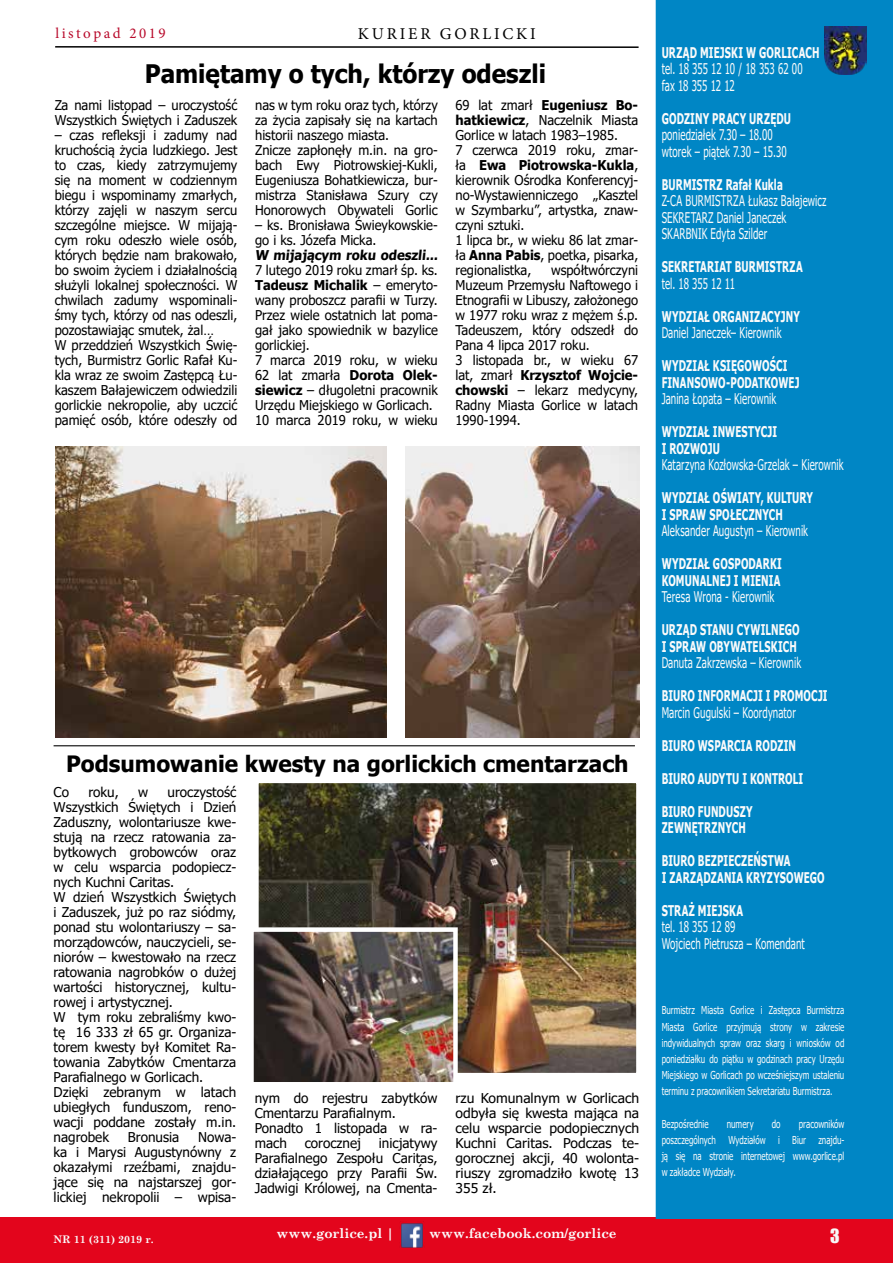
<style>
.page{position:relative;width:893px;height:1263px;background:#fff}
.page>*{position:absolute;margin:0;border:0;box-sizing:border-box;transform-origin:0 0}
.t1{font:700 25.5px "Tahoma";color:#000;scale:.95 1}
.t2{font:700 22.5px "Tahoma";color:#000}
.t3{font:18px "Impact";color:#f8f8f8}
.t4{font:16.5px "Minion Pro";letter-spacing:.17em;color:#000}
.t5{font:15px "Minion Pro";letter-spacing:.17em;color:#b80a2b}
.t6{font:700 14.7px/16.5px "Tahoma";letter-spacing:.015em;color:#fafafa;scale:.66 1}
.t7{font:14.7px/16.5px "Tahoma";letter-spacing:.01em;color:#fafafa;scale:.66 1}
.t8{font:14.7px/16.5px "Tahoma";letter-spacing:-.01em;color:#fafafa;scale:.66 1}
.t9{font:13.5px/15px "Tahoma";color:#000;scale:.96 1}
.t10{font:13.5px/15px "Tahoma";color:#000;text-align:justify}
.t11{font:700 13.5px "Century Schoolbook";color:#fbfbfb}
.t12{font:700 13.5px "Tahoma";color:#000;scale:.96 1}
.t13{font:10.95px/16.2px "Tahoma";color:#fafafa;text-align:justify;scale:.73 1}
.t14{font:700 10.5px "Century Schoolbook";color:#fafafa}
.s1{font-weight:700}
</style>
<div class="page">
<div style="left:0;top:1217px;width:893px;height:46px;background:#e3051c"></div>
<div style="left:656px;top:0;width:237px;height:1219px;background:#0086c5"></div>
<img style="left:824px;top:26px;width:42px;height:49px">
<hr style="left:55px;top:46px;width:584px;height:2px;background:#000">
<img style="left:400px;top:1221px;width:24px;height:27px">
<img style="left:56px;top:446px;width:331px;height:292px">
<hr style="left:54px;top:745px;width:581px;height:1px;background:#000">
<img style="left:260px;top:784px;width:375px;height:288px">
<div style="left:256px;top:780px;width:383px;height:296px;border:3px solid #fff"></div>
<img style="left:254px;top:932px;width:199px;height:149px">
<div style="left:249px;top:927px;width:209px;height:159px;border:4px solid #fff"></div>
<img style="left:406px;top:446px;width:233px;height:291px">
<p class="t5" style="left:55px;top:23px;width:112px">listopad 2019</p>
<p class="t4" style="left:358px;top:23px;width:179px">KURIER GORLICKI</p>
<h1 class="t1" style="left:145px;top:56px;width:424px">Pamiętamy o tych, którzy odeszli</h1>
<p class="t9" style="left:55px;top:98px;width:192px">Za nami listopad – uroczystość<br>Wszystkich Świętych i Zaduszek</p>
<p class="t9" style="left:55px;top:128px;width:192px">– czas refleksji i zadumy nad kruchością życia ludzkiego. Jest to czas, kiedy zatrzymujemy się na moment w codziennym biegu i wspominamy zmarłych, którzy zajęli w naszym sercu szczególne miejsce. W mijają&shy;cym roku odeszło wiele osób, których będzie nam brakowało, bo swoim życiem i działalnością służyli lokalnej społeczności. W chwilach zadumy wspominali&shy;śmy tych, którzy od nas odeszli, pozostawiając smutek, żal…<br>W przeddzień Wszystkich Świę&shy;tych, Burmistrz Gorlic Rafał Ku&shy;kla wraz ze swoim Zastępcą Łu&shy;kaszem Bałajewiczem odwiedzili gorlickie nekropolie, aby uczcić pamięć osób, które odeszły od</p>
<p class="t9" style="left:255px;top:98px;width:192px">nas w tym roku oraz tych, którzy za życia zapisały się na kartach historii naszego miasta.<br>Znicze zapłonęły m.in. na gro&shy;bach Ewy Piotrowskiej-Kukli,<br>Eugeniusza Bohatkiewicza, bur&shy;mistrza Stanisława Szury czy<br>Honorowych Obywateli Gorlic</p>
<p class="t9" style="left:255px;top:218px;width:192px">– ks. Bronisława Świeykowskie&shy;go i ks. Józefa Micka.</p>
<p class="t12" style="left:255px;top:246px;width:194px">W mijającym roku odeszli...</p>
<p class="t9" style="left:255px;top:263px;width:192px">7 lutego 2019 roku zmarł śp. ks.<br><span class="s1">Tadeusz Michalik</span> – emeryto&shy;wany proboszcz parafii w Turzy.<br>Przez wiele ostatnich lat poma&shy;gał jako spowiednik w bazylice gorlickiej.<br>7 marca 2019 roku, w wieku<br>62 lat zmarła <span class="s1">Dorota Olek&shy;siewicz</span> – długoletni pracownik<br>Urzędu Miejskiego w Gorlicach.<br>10 marca 2019 roku, w wieku</p>
<p class="t9" style="left:455px;top:98px;width:192px">69 lat zmarł <span class="s1">Eugeniusz Bo&shy;hatkiewicz</span>, Naczelnik Miasta<br>Gorlice w latach 1983–1985.<br>7 czerwca 2019 roku, zmar&shy;ła <span class="s1">Ewa Piotrowska-Kukla</span>, kierownik Ośrodka Konferencyj&shy;no-Wystawienniczego „Kasztel w Szymbarku”, artystka, znaw&shy;czyni sztuki.<br>1 lipca br., w wieku 86 lat zmar&shy;ła <span class="s1">Anna Pabis</span>, poetka, pisarka, regionalistka,</p>
<p class="t9" style="left:455px;top:263px;width:192px;text-indent:96px">współtwórczyni<br>Muzeum Przemysłu Naftowego i<br>Etnografii w Libuszy, założonego w 1977 roku wraz z mężem ś.p.<br>Tadeuszem, który odszedł do<br>Pana 4 lipca 2017 roku.<br>3 listopada br., w wieku 67 lat, zmarł <span class="s1">Krzysztof Wojcie&shy;chowski</span> – lekarz medycyny,<br>Radny Miasta Gorlice w latach<br>1990-1994.</p>
<h2 class="t2" style="left:66px;top:748px;width:564px">Podsumowanie kwesty na gorlickich cmentarzach</h2>
<p class="t10" style="left:54px;top:785px;width:17px">Co</p>
<p class="t10" style="left:88px;top:785px;width:32px">roku,</p>
<p class="t10" style="left:138px;top:785px;width:12px">w</p>
<p class="t10" style="left:54px;top:785px;width:184px;text-align:left;text-indent:114px">uroczystość<br>Wszystkich Świętych i Dzień<br>Zaduszny, wolontariusze kwe&shy;stują na rzecz ratowania za&shy;bytkowych grobowców oraz w celu wsparcia podopiecz&shy;nych Kuchni Caritas.<br>W dzień Wszystkich Świętych i Zaduszek, już po raz siódmy, ponad stu wolontariuszy – sa&shy;morządowców, nauczycieli, se&shy;niorów – kwestowało na rzecz ratowania nagrobków o dużej wartości historycznej, kultu&shy;rowej i artystycznej.<br>W tym roku zebraliśmy kwo&shy;tę 16 333 zł 65 gr. Organiza&shy;torem kwesty był Komitet Ra&shy;towania Zabytków Cmentarza<br>Parafialnego w Gorlicach.<br>Dzięki zebranym w latach ubiegłych funduszom, reno&shy;wacji poddane zostały m.in. nagrobek</p>
<p class="t10" style="left:255px;top:1091px;width:184px;text-align:left">nym do rejestru zabytków<br>Cmentarzu Parafialnym.<br>Ponadto 1 listopada w ra&shy;mach</p>
<p class="t10" style="left:455px;top:1091px;width:185px">rzu Komunalnym w Gorlicach odbyła się kwesta mająca na celu wsparcie podopiecznych Kuchni Caritas. Podczas te&shy;gorocznej akcji, 40 wolonta&shy;riuszy zgromadziło kwotę 13<br>355 zł.</p>
<p class="t10" style="left:128px;top:1130px;width:53px">Bronusia</p>
<p class="t10" style="left:54px;top:1130px;width:184px;text-indent:145px">Nowa&shy;ka i Marysi Augustynówny z okazałymi rzeźbami, znajdu&shy;jące się na najstarszej gor&shy;lickiej nekropolii – wpisa-</p>
<p class="t10" style="left:255px;top:1136px;width:184px;text-indent:124px">inicjatywy Parafialnego Zespołu Caritas, działającego przy Parafii Św.<br>Jadwigi Królowej, na Cmenta-</p>
<p class="t10" style="left:305px;top:1136px;width:58px">corocznej</p>
<p class="t6" style="left:662px;top:45px;width:241px">URZĄD MIEJSKI W GORLICACH</p>
<p class="t8" style="left:662px;top:61px;width:215px">tel. 18 355 12 10 / 18 353 62 00 fax 18 355 12 12</p>
<p class="t6" style="left:662px;top:111px;width:198px">GODZINY PRACY URZĘDU</p>
<p class="t7" style="left:662px;top:127px;width:191px">poniedziałek 7.30 – 18.00 wtorek – piątek 7.30 – 15.30</p>
<p class="t6" style="left:662px;top:177px;width:185px">BURMISTRZ Rafał Kukla</p>
<p class="t7" style="left:662px;top:193px;width:251px">Z-CA BURMISTRZA Łukasz Bałajewicz<br>SEKRETARZ Daniel Janeczek<br>SKARBNIK Edyta Szilder</p>
<p class="t6" style="left:662px;top:259px;width:215px">SEKRETARIAT BURMISTRZA</p>
<p class="t8" style="left:662px;top:276px;width:113px">tel. 18 355 12 11</p>
<p class="t6" style="left:662px;top:309px;width:211px">WYDZIAŁ ORGANIZACYJNY</p>
<p class="t7" style="left:662px;top:325px;width:183px">Daniel Janeczek– Kierownik</p>
<p class="t6" style="left:662px;top:358px;width:210px">WYDZIAŁ KSIĘGOWOŚCI<br>FINANSOWO-PODATKOWEJ</p>
<p class="t7" style="left:662px;top:391px;width:175px">Janina Łopata – Kierownik</p>
<p class="t6" style="left:662px;top:424px;width:176px">WYDZIAŁ INWESTYCJI<br>I ROZWOJU</p>
<p class="t7" style="left:662px;top:457px;width:277px">Katarzyna Kozłowska-Grzelak – Kierownik</p>
<p class="t6" style="left:662px;top:490px;width:231px">WYDZIAŁ OŚWIATY, KULTURY<br>I SPRAW SPOŁECZNYCH</p>
<p class="t7" style="left:662px;top:523px;width:223px">Aleksander Augustyn – Kierownik</p>
<p class="t6" style="left:662px;top:556px;width:184px">WYDZIAŁ GOSPODARKI<br>KOMUNALNEJ I MIENIA</p>
<p class="t7" style="left:662px;top:589px;width:172px">Teresa Wrona - Kierownik</p>
<p class="t6" style="left:662px;top:622px;width:211px">URZĄD STANU CYWILNEGO<br>I SPRAW OBYWATELSKICH</p>
<p class="t7" style="left:662px;top:655px;width:213px">Danuta Zakrzewska – Kierownik</p>
<p class="t6" style="left:662px;top:688px;width:253px">BIURO INFORMACJI I PROMOCJI</p>
<p class="t7" style="left:662px;top:705px;width:205px">Marcin Gugulski – Koordynator</p>
<p class="t6" style="left:662px;top:738px;width:205px">BIURO WSPARCIA RODZIN</p>
<p class="t6" style="left:662px;top:771px;width:216px">BIURO AUDYTU I KONTROLI</p>
<p class="t6" style="left:662px;top:804px;width:140px">BIURO FUNDUSZY<br>ZEWNĘTRZNYCH</p>
<p class="t6" style="left:662px;top:853px;width:249px">BIURO BEZPIECZEŃSTWA<br>I ZARZĄDZANIA KRYZYSOWEGO</p>
<p class="t6" style="left:662px;top:903px;width:125px">STRAŻ MIEJSKA</p>
<p class="t7" style="left:662px;top:919px;width:218px">tel. 18 355 12 89<br>Wojciech Pietrusza – Komendant</p>
<p class="t13" style="left:662px;top:1003px;width:252px">Burmistrz Miasta Gorlice i Zastępca Burmistrza Miasta Gorlice przyjmują strony w zakresie indywidualnych spraw oraz skarg i wniosków od poniedziałku do piątku w godzinach pracy Urzędu Miejskiego w Gorlicach po wcześniejszym ustaleniu terminu z pracownikiem Sekretariatu Burmistrza.</p>
<p class="t13" style="left:662px;top:1116px;width:66px">Bezpośrednie</p>
<p class="t13" style="left:727px;top:1116px;width:38px">numery</p>
<p class="t13" style="left:772px;top:1116px;width:13px">do</p>
<p class="t13" style="left:662px;top:1116px;width:252px;text-indent:137px">pracowników poszczególnych Wydziałów i Biur znajdu&shy;ją się na stronie internetowej www.gorlice.pl w zakładce Wydziały.</p>
<p class="t14" style="left:54px;top:1231px;width:102px">NR 11 (311) 2019 r.</p>
<p class="t11" style="left:276px;top:1223px;width:119px">www.gorlice.pl |</p>
<p class="t11" style="left:429px;top:1223px;width:189px">www.facebook.com/gorlice</p>
<h3 class="t3" style="left:830px;top:1222px;width:11px">3</h3>
</div>
